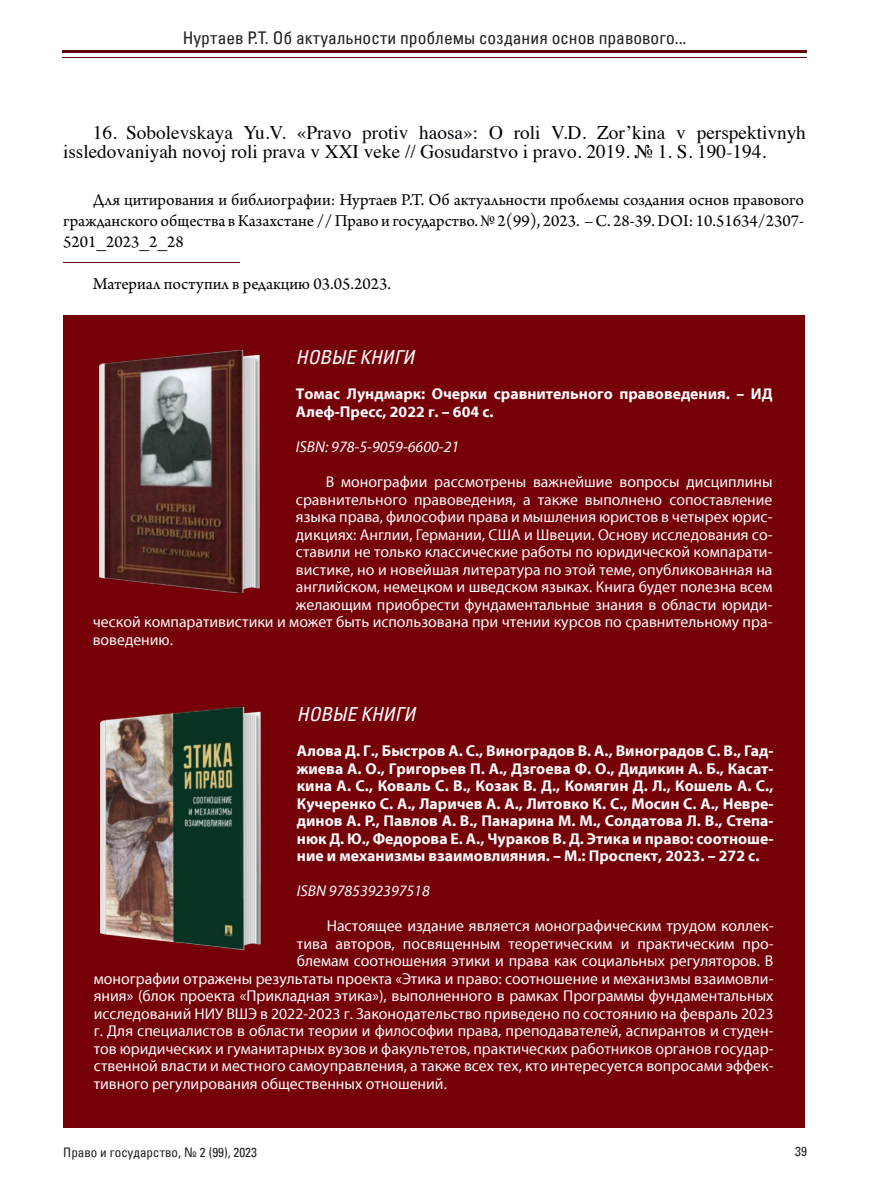
<style>
.page{position:relative;width:869px;height:1191px;background:#fff}
.page>*{position:absolute;margin:0;border:0;box-sizing:border-box;transform-origin:0 0}
.t1{font:19.25px/19.2px "Times";color:#00000a}
.t2{font:italic 19.25px "Partner Condensed";color:#fcfcfc}
.t3{font:17.5px/21px "Arno Pro";color:#00000a;text-align:justify}
.t4{font:17.5px "Partner Condensed kaz";color:#231f20}
.t5{font:15.75px "SM Myriad Pro Regular";color:#fcfcfc}
.t6{font:15.75px/17.5px "SM Myriad Pro Bold";color:#fcfcfc;text-align:justify}
.t7{font:15.75px "SM Myriad Pro It";color:#fcfcfc}
.t8{font:13.12px "Partner Condensed kaz";color:#231f20}
</style>
<div class="page">
<hr style="left:62px;top:50px;width:744px;height:3px;background:#60060c">
<hr style="left:62px;top:57px;width:744px;height:1px;background:#60060c">
<hr style="left:63px;top:262px;width:176px;height:1px;background:#60060c">
<div style="left:63px;top:315px;width:740px;height:813px;background:#760007"></div>
<img style="left:100px;top:707px;width:160px;height:242px">
<img style="left:99px;top:350px;width:160px;height:242px">
<p class="t4" style="left:182px;top:27px;width:505px">Нуртаев Р.Т. Об актуальности проблемы создания основ правового...</p>
<p class="t1" style="left:63px;top:121px;width:744px;text-indent:30px">16. Sobolevskaya Yu.V. «Pravo protiv haosa»: O roli V.D. Zor’kina v perspektivnyh issledovaniyah novoj roli prava v ХХI veke // Gosudarstvo i pravo. 2019. № 1. S. 190-194.</p>
<p class="t3" style="left:63px;top:190px;width:742px;text-indent:30px">Для цитирования и библиографии: Нуртаев Р.Т. Об актуальности проблемы создания основ правового гражданского общества в Казахстане // Право и государство. № 2(99), 2023. – С. 28-39. DOI: 10.51634/2307- 5201_2023_2_28</p>
<p class="t3" style="left:93px;top:274px;width:299px">Материал поступил в редакцию 03.05.2023.</p>
<p class="t2" style="left:296px;top:346px;width:120px">НОВЫЕ КНИГИ</p>
<p class="t6" style="left:296px;top:385px;width:478px">Томас Лундмарк: Очерки сравнительного правоведения. – ИД<br>Алеф-Пресс, 2022 г. – 604 с.</p>
<p class="t7" style="left:296px;top:437px;width:165px">ISBN: 978-5-9059-6600-21</p>
<p class="t5" style="left:325px;top:472px;width:448px">В монографии рассмотрены важнейшие вопросы дисциплины</p>
<p class="t5" style="left:296px;top:489px;width:478px">сравнительного правоведения, а также выполнено сопоставление</p>
<p class="t5" style="left:296px;top:507px;width:478px">языка права, философии права и мышления юристов в четырех юрис-</p>
<p class="t5" style="left:296px;top:524px;width:478px">дикциях: Англии, Германии, США и Швеции. Основу исследования со-</p>
<p class="t5" style="left:296px;top:542px;width:478px">ставили не только классические работы по юридической компарати-</p>
<p class="t5" style="left:296px;top:559px;width:478px">вистике, но и новейшая литература по этой теме, опубликованная на</p>
<p class="t5" style="left:296px;top:577px;width:478px">английском, немецком и шведском языках. Книга будет полезна всем</p>
<p class="t5" style="left:296px;top:594px;width:478px">желающим приобрести фундаментальные знания в области юриди-</p>
<p class="t5" style="left:93px;top:612px;width:681px">ческой компаративистики и может быть использована при чтении курсов по сравнительному пра-</p>
<p class="t5" style="left:93px;top:629px;width:82px">воведению.</p>
<p class="t2" style="left:297px;top:703px;width:120px">НОВЫЕ КНИГИ</p>
<p class="t6" style="left:297px;top:742px;width:478px">Алова Д. Г., Быстров А. С., Виноградов В. А., Виноградов С. В., Гад&shy;жиева А. О., Григорьев П. А., Дзгоева Ф. О., Дидикин А. Б., Касат&shy;кина А. С., Коваль С. В., Козак В. Д., Комягин Д. Л., Кошель А. С., Кучеренко С. А., Ларичев А. А., Литовко К. С., Мосин С. А., Невре&shy;динов А. Р., Павлов А. В., Панарина М. М., Солдатова Л. В., Степа&shy;нюк Д. Ю., Федорова Е. А., Чураков В. Д. Этика и право: соотноше&shy;ние и механизмы взаимовлияния. – М.: Проспект, 2023. – 272 с.</p>
<p class="t7" style="left:297px;top:881px;width:134px">ISBN 9785392397518</p>
<p class="t5" style="left:326px;top:916px;width:448px">Настоящее издание является монографическим трудом коллек-</p>
<p class="t5" style="left:297px;top:933px;width:478px">тива авторов, посвященным теоретическим и практическим про-</p>
<p class="t5" style="left:297px;top:951px;width:478px">блемам соотношения этики и права как социальных регуляторов. В</p>
<p class="t5" style="left:94px;top:968px;width:681px">монографии отражены результаты проекта «Этика и право: соотношение и механизмы взаимовли-</p>
<p class="t5" style="left:94px;top:986px;width:681px">яния» (блок проекта «Прикладная этика»), выполненного в рамках Программы фундаментальных</p>
<p class="t5" style="left:94px;top:1003px;width:681px">исследований НИУ ВШЭ в 2022-2023 г. Законодательство приведено по состоянию на февраль 2023</p>
<p class="t5" style="left:94px;top:1021px;width:681px">г. Для специалистов в области теории и философии права, преподавателей, аспирантов и студен-</p>
<p class="t5" style="left:94px;top:1038px;width:681px">тов юридических и гуманитарных вузов и факультетов, практических работников органов государ-</p>
<p class="t5" style="left:94px;top:1056px;width:681px">ственной власти и местного самоуправления, а также всех тех, кто интересуется вопросами эффек-</p>
<p class="t5" style="left:94px;top:1073px;width:354px">тивного регулирования общественных отношений.</p>
<p class="t8" style="left:63px;top:1144px;width:195px">Право и государство, № 2 (99), 2023</p>
<p class="t8" style="left:794px;top:1143px;width:13px">39</p>
</div>
